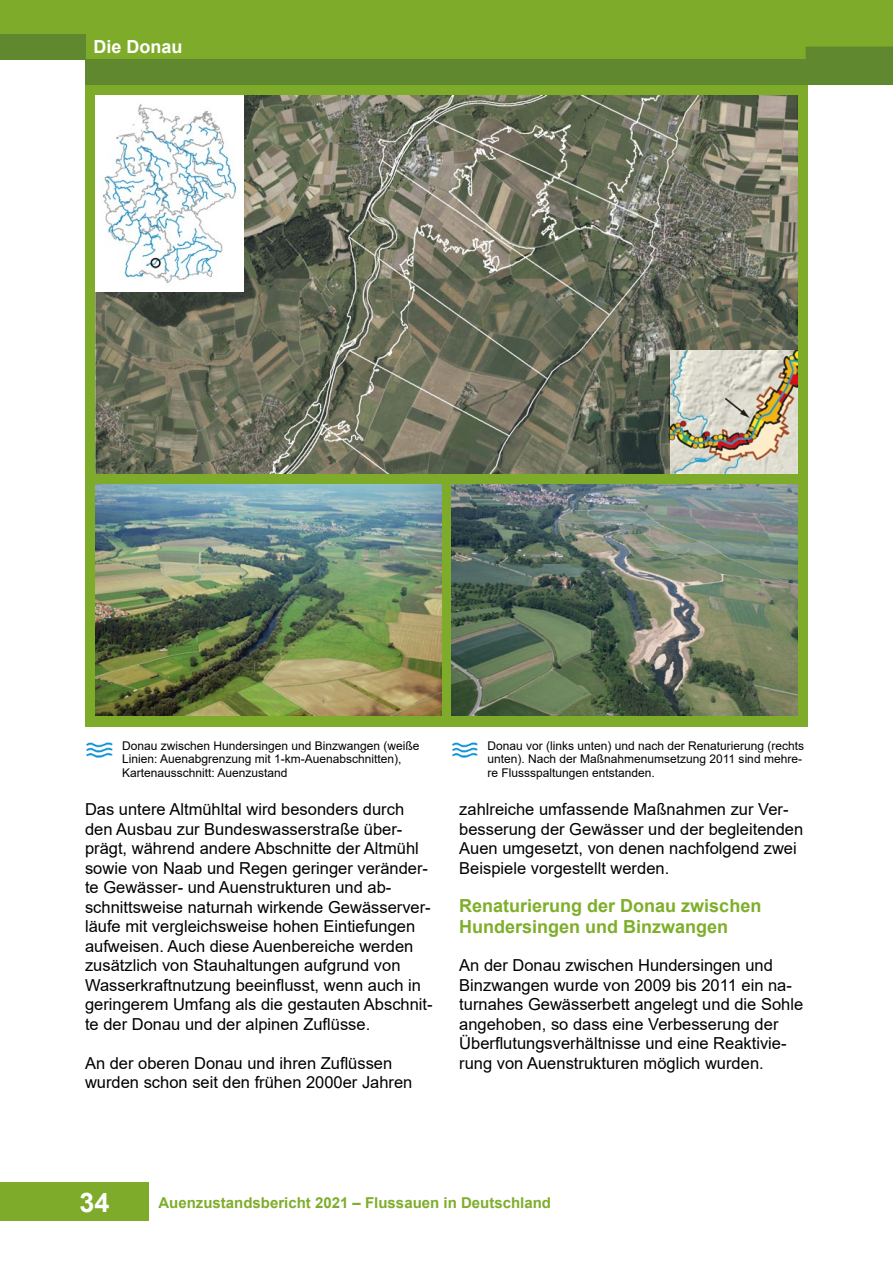
<style>
.page{position:relative;width:893px;height:1263px;background:#fff}
.page>*{position:absolute;margin:0;border:0;box-sizing:border-box;transform-origin:0 0}
.t1{font:700 27px "Arial";color:#fff}
.H4_Üb_ohne_KapNr{font:700 18px/21px "Arial";color:#7fae2a}
.t2{font:700 18px "Arial";color:#fff}
.P_Fliesstext{font:16.5px/19.5px "Arial";color:#000}
.P_Anrisstext_2{font:16.5px/19.5px "Arial";color:#000}
.t3{font:700 15px "Arial";color:#7ead2a}
.t4{font:12px/13.5px "Arial";color:#000}
</style>
<div class="page">
<div style="left:85px;top:85px;width:723px;height:641px;background:#7eac2a"></div>
<img style="left:96px;top:96px;width:701px;height:377px">
<div style="left:0;top:0;width:893px;height:60px;background:#7eac2a"></div>
<div style="left:806px;top:47px;width:86px;height:13px;background:#60882e"></div>
<div style="left:0;top:35px;width:85px;height:25px;background:#60882e"></div>
<div style="left:85px;top:60px;width:808px;height:25px;background:#60882e"></div>
<div style="left:0;top:1183px;width:149px;height:38px;background:#7eac2a"></div>
<img style="left:452px;top:742px;width:26px;height:16px">
<img style="left:96px;top:96px;width:147px;height:195px">
<img style="left:452px;top:484px;width:345px;height:231px">
<img style="left:96px;top:484px;width:345px;height:231px">
<img style="left:670px;top:351px;width:127px;height:122px">
<img style="left:86px;top:742px;width:27px;height:16px">
<p class="t2" style="left:94px;top:34px;width:91px">Die Donau</p>
<p class="t4" style="left:122px;top:739px;width:299px">Donau zwischen Hundersingen und Binzwangen (weiße<br>Linien: Auenabgrenzung mit 1-km-Auenabschnitten),</p>
<p class="t4" style="left:122px;top:766px;width:167px">Kartenausschnitt: Auenzustand</p>
<p class="P_Fliesstext" style="left:85px;top:799px;width:349px">Das untere Altmühltal wird besonders durch den Ausbau zur Bundeswasserstraße über&shy;prägt, während andere Abschnitte der Altmühl sowie von Naab und Regen geringer veränder&shy;te Gewässer- und Auenstrukturen und ab&shy;schnittsweise naturnah wirkende Gewässerver&shy;läufe mit vergleichsweise hohen Eintiefungen aufweisen. Auch diese Auenbereiche werden zusätzlich von Stauhaltungen aufgrund von Wasserkraftnutzung beeinflusst, wenn auch in geringerem Umfang als die gestauten Abschnit&shy;te der Donau und der alpinen Zuflüsse.</p>
<p class="P_Fliesstext" style="left:85px;top:1053px;width:329px">An der oberen Donau und ihren Zuflüssen wurden schon seit den frühen 2000er Jahren</p>
<p class="t4" style="left:487px;top:739px;width:318px">Donau vor (links unten) und nach der Renaturierung (rechts unten). Nach der Maßnahmenumsetzung 2011 sind mehre&shy;re Flussspaltungen entstanden.</p>
<p class="P_Fliesstext" style="left:459px;top:799px;width:345px">zahlreiche umfassende Maßnahmen zur Ver&shy;besserung der Gewässer und der begleitenden Auen umgesetzt, von denen nachfolgend zwei Beispiele vorgestellt werden.</p>
<h4 class="H4_Üb_ohne_KapNr" style="left:459px;top:895px;width:304px">Renaturierung der Donau zwischen<br>Hundersingen und Binzwangen</h4>
<p class="P_Anrisstext_2" style="left:459px;top:955px;width:345px">An der Donau zwischen Hundersingen und Binzwangen wurde von 2009 bis 2011 ein na&shy;turnahes Gewässerbett angelegt und die Sohle angehoben, so dass eine Verbesserung der Überflutungsverhältnisse und eine Reaktivie&shy;rung von Auenstrukturen möglich wurden.</p>
<h1 class="t1" style="left:80px;top:1183px;width:32px">34</h1>
<p class="t3" style="left:158px;top:1192px;width:394px">Auenzustandsbericht 2021 – Flussauen in Deutschland</p>
</div>
